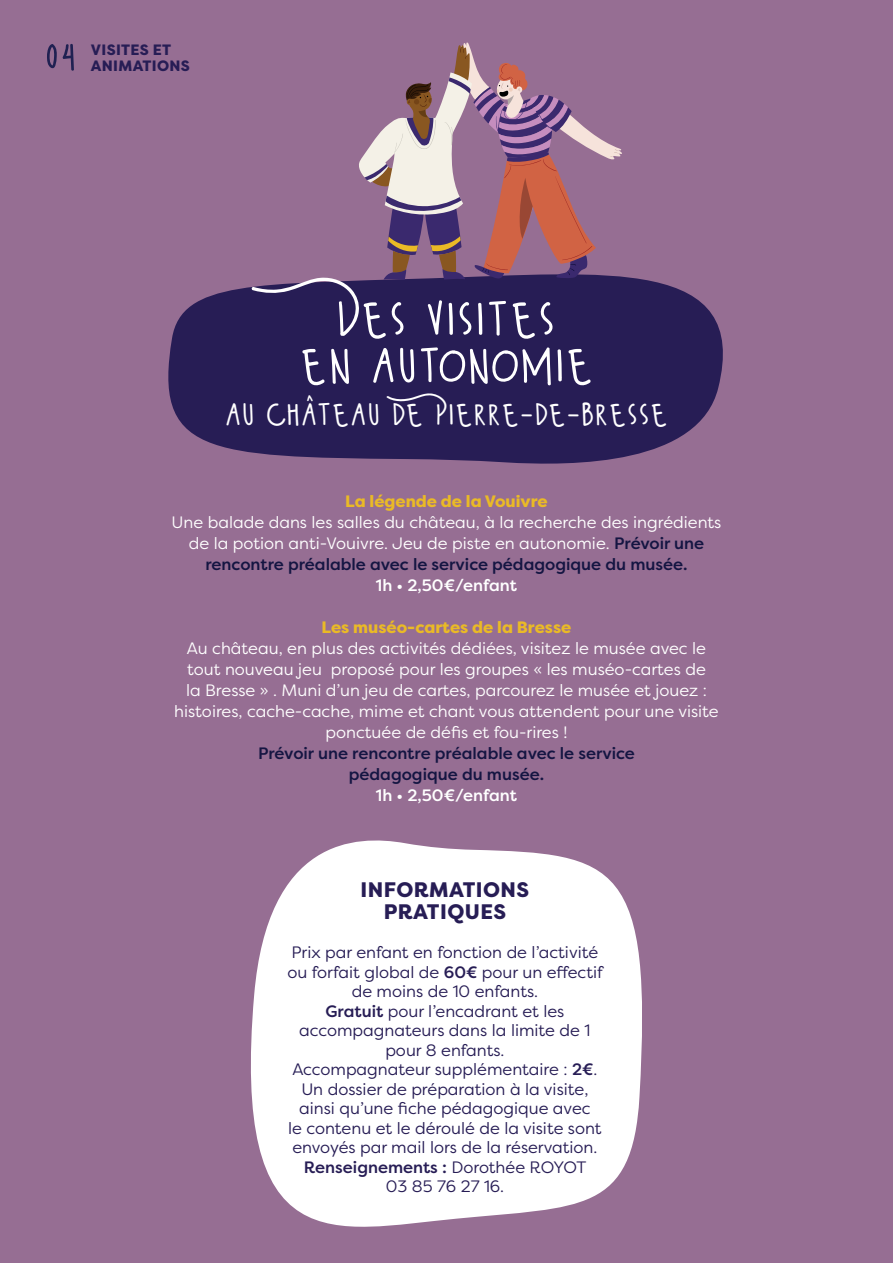
<style>
.page{position:relative;width:893px;height:1263px;background:#966e93}
.page>*{position:absolute;margin:0;border:0;box-sizing:border-box;transform-origin:0 0}
.t1{font:70.5px "Wildy Sans";letter-spacing:-.05em;color:#fff}
.t2{font:62.1px "Wildy Sans";color:#202152}
.t3{font:45px "Wildy Sans";letter-spacing:-.05em;color:#fff}
.t4{font:800 21px/22.5px "Filson Pro";letter-spacing:.02em;color:#271d55;text-align:center}
.t5{font:16.5px/21px "Filson Pro";color:#fff;text-align:center}
.t6{font:16.5px/19.5px "Filson Pro";color:#271d55;text-align:center}
.t7{font:500 16.5px/21px "Filson Pro";color:#141542;text-align:center}
.t8{font:800 16.5px "Filson Pro";color:#eaba26}
.t9{font:500 16.5px "Filson Pro";color:#fff}
.t10{font:800 15px/15px "Filson Pro";letter-spacing:.02em;color:#271d55}
.s1{font-weight:500;color:#141542}
.s2{font-weight:500}
</style>
<div class="page">
<svg style="left:168px;top:276px;width:555px;height:188px;background:#33265b"></svg>
<svg style="left:358px;top:42px;width:265px;height:238px"></svg>
<svg style="left:250px;top:840px;width:392px;height:387px;background:#f2edf2"></svg>
<h2 class="t2" style="left:43px;top:28px;width:37px">04</h2>
<p class="t10" style="left:91px;top:43px;width:100px">VISITES ET<br>ANIMATIONS</p>
<h1 class="t1" style="left:335px;top:286px;width:224px">Des visites</h1>
<h1 class="t1" style="left:297px;top:333px;width:300px">en autonomie</h1>
<h3 class="t3" style="left:223px;top:393px;width:448px">au château de Pierre-de-bresse</h3>
<p class="t8" style="left:345px;top:491px;width:204px">La légende de la Vouivre</p>
<p class="t5" style="left:172px;top:511px;width:551px">Une balade dans les salles du château, à la recherche des ingrédients de la potion anti-Vouivre. Jeu de piste en autonomie. <span class="s1">Prévoir une rencontre préalable avec le service pédagogique du musée.</span></p>
<p class="t9" style="left:376px;top:574px;width:143px">1h • 2,50€/enfant</p>
<p class="t8" style="left:322px;top:617px;width:251px">Les muséo-cartes de la Bresse</p>
<p class="t5" style="left:174px;top:637px;width:546px">Au château, en plus des activités dédiées, visitez le musée avec le tout nouveau jeu proposé pour les groupes « les muséo-cartes de<br>la Bresse » . Muni d’un jeu de cartes, parcourez le musée et jouez : histoires, cache-cache, mime et chant vous attendent pour une visite ponctuée de défis et fou-rires !</p>
<p class="t7" style="left:258px;top:742px;width:378px">Prévoir une rencontre préalable avec le service pédagogique du musée.</p>
<p class="t9" style="left:376px;top:784px;width:143px">1h • 2,50€/enfant</p>
<p class="t4" style="left:361px;top:878px;width:170px">INFORMATIONS<br>PRATIQUES</p>
<p class="t6" style="left:287px;top:942px;width:317px">Prix par enfant en fonction de l’activité ou forfait global de <span class="s2">60€</span> pour un effectif de moins de 10 enfants.<br><span class="s2">Gratuit</span> pour l’encadrant et les accompagnateurs dans la limite de 1 pour 8 enfants.<br>Accompagnateur supplémentaire : <span class="s2">2€</span>.<br>Un dossier de préparation à la visite, ainsi qu’une fiche pédagogique avec<br>le contenu et le déroulé de la visite sont envoyés par mail lors de la réservation.<br><span class="s2">Renseignements :</span> Dorothée ROYOT<br>03 85 76 27 16.</p>
</div>
